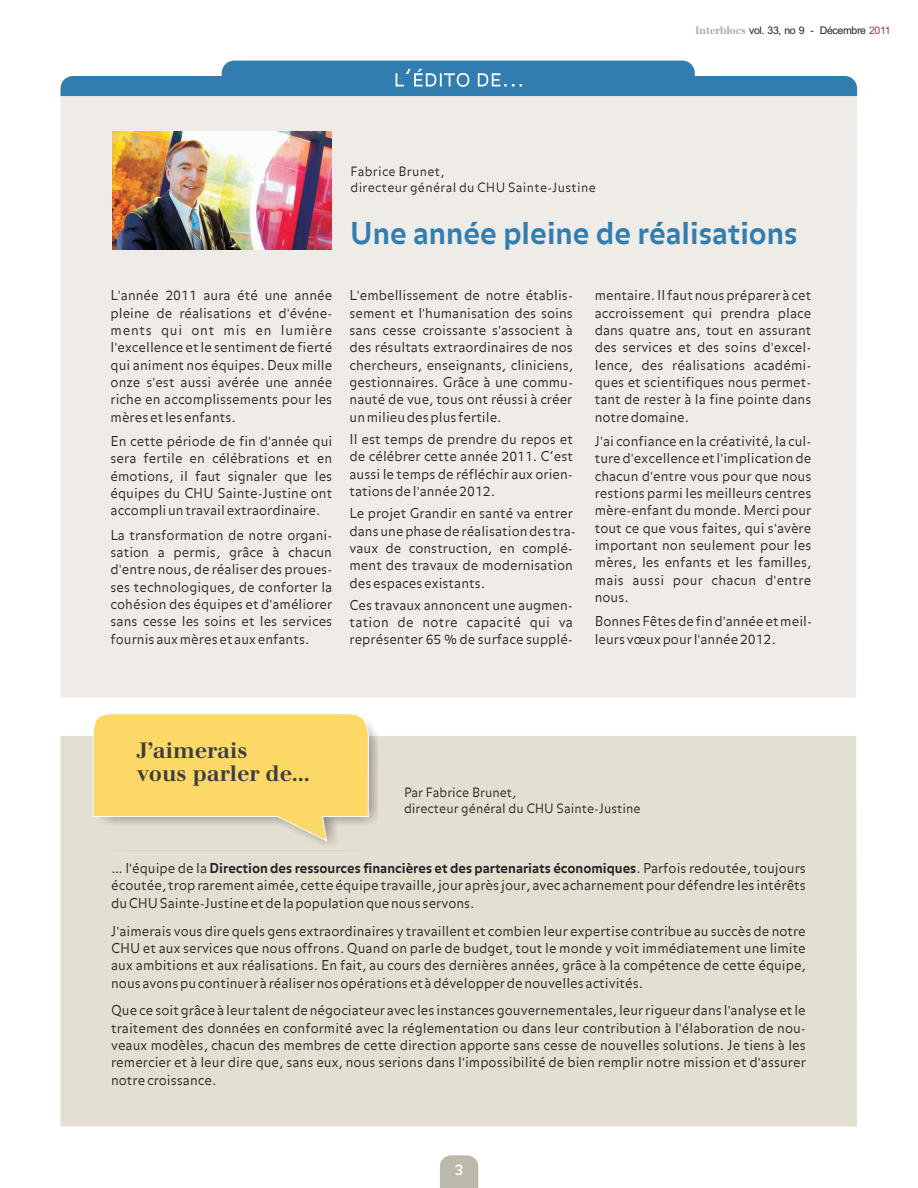
<style>
.page{position:relative;width:918px;height:1188px;background:#fff}
.page>*{position:absolute;margin:0;border:0;box-sizing:border-box;transform-origin:0 0}
.t1{font:700 30px "Balance";color:#327daf}
.t2{font:21.75px/22.6px "Walbaum Roman Os F,Bold";color:#3e3e3f}
.t3{font:15px "Balance";color:#fff}
.t4{font:300 13.5px/17.4px "Balance";color:#231f20;text-align:justify}
.t5{font:300 12.75px/16.4px "Balance";color:#231f20}
.t6{font:300 12.75px/16.4px "Balance";letter-spacing:.025em;color:#231f20}
.t7{font:10.5px "Arial";letter-spacing:-.03em;color:#231f20}
.s1{font-family:"Walbaum Roman Os F,Bold";color:#a8a9ad}
.s2{color:#a73930}
.s3{font-weight:700}
</style>
<div class="page">
<div style="left:61px;top:736px;width:796px;height:390px;background:#e3dfd1"></div>
<div style="left:61px;top:96px;width:796px;height:602px;background:#efece8"></div>
<svg style="left:61px;top:61px;width:796px;height:35px"></svg>
<img style="left:112px;top:131px;width:220px;height:118px">
<svg style="left:440px;top:1155px;width:38px;height:33px"></svg>
<div style="left:97px;top:718px;width:281px;height:132px;background:#231f20;opacity:.49"></div>
<svg style="left:92px;top:714px;width:277px;height:128px;background:#f5d87a"></svg>
<p class="t6" style="left:351px;top:164px;width:247px">Fabrice Brunet,<br>directeur général du CHU Sainte-Justine</p>
<p class="t7" style="left:695px;top:27px;width:197px"><span class="s1">Interblocs</span> vol. 33, no 9 - Décembre <span class="s2">2011</span></p>
<p class="t4" style="left:111px;top:288px;width:223px">L'année 2011 aura été une année pleine de réalisations et d'événe&shy;ments qui ont mis en lumière l'excellence et le sentiment de fierté qui animent nos équipes. Deux mille onze s'est aussi avérée une année riche en accomplissements pour les mères et les enfants.</p>
<p class="t4" style="left:111px;top:433px;width:223px">En cette période de fin d'année qui sera fertile en célébrations et en émotions, il faut signaler que les équipes du CHU Sainte-Justine ont accompli un travail extraordinaire.</p>
<p class="t4" style="left:111px;top:527px;width:223px">La transformation de notre organi&shy;sation a permis, grâce à chacun d'entre nous, de réaliser des proues&shy;ses technologiques, de conforter la cohésion des équipes et d'améliorer sans cesse les soins et les services fournis aux mères et aux enfants.</p>
<h1 class="t1" style="left:350px;top:220px;width:449px">Une année pleine de réalisations</h1>
<p class="t4" style="left:350px;top:288px;width:225px">L'embellissement de notre établis&shy;sement et l'humanisation des soins sans cesse croissante s'associent à des résultats extraordinaires de nos chercheurs, enseignants, cliniciens, gestionnaires. Grâce à une commu&shy;nauté de vue, tous ont réussi à créer un milieu des plus fertile.</p>
<p class="t4" style="left:350px;top:431px;width:225px">Il est temps de prendre du repos et de célébrer cette année 2011. C’est aussi le temps de réfléchir aux orien&shy;tations de l'année 2012.</p>
<p class="t4" style="left:350px;top:506px;width:228px;text-align:left">Le projet Grandir en santé va entrer dans une phase de réalisation des tra&shy;vaux de construction, en complé&shy;ment des travaux de modernisation des espaces existants.</p>
<p class="t4" style="left:350px;top:597px;width:225px">Ces travaux annoncent une augmen&shy;tation de notre capacité qui va représenter 65 % de surface supplé-</p>
<p class="t4" style="left:595px;top:288px;width:218px">mentaire. Il faut nous préparer à cet accroissement qui prendra place dans quatre ans, tout en assurant des services et des soins d'excel&shy;lence, des réalisations académi&shy;ques et scientifiques nous permet&shy;tant de rester à la fine pointe dans notre domaine.</p>
<p class="t4" style="left:595px;top:433px;width:218px">J'ai confiance en la créativité, la cul&shy;ture d'excellence et l'implication de chacun d'entre vous pour que nous restions parmi les meilleurs centres mère-enfant du monde. Merci pour tout ce que vous faites, qui s'avère important non seulement pour les mères, les enfants et les familles, mais aussi pour chacun d'entre nous.</p>
<p class="t4" style="left:595px;top:614px;width:219px">Bonnes Fêtes de fin d'année et meil&shy;leurs vœux pour l'année 2012.</p>
<h2 class="t2" style="left:137px;top:739px;width:175px">J’aimerais<br>vous parler de...</h2>
<p class="t5" style="left:404px;top:785px;width:238px">Par Fabrice Brunet,<br>directeur général du CHU Sainte-Justine</p>
<p class="t4" style="left:111px;top:861px;width:696px">… l'équipe de la <span class="s3">Direction des ressources financières et des partenariats économiques</span>. Parfois redoutée, toujours écoutée, trop rarement aimée, cette équipe travaille, jour après jour, avec acharnement pour défendre les intérêts du CHU Sainte-Justine et de la population que nous servons.</p>
<p class="t4" style="left:111px;top:923px;width:696px">J'aimerais vous dire quels gens extraordinaires y travaillent et combien leur expertise contribue au succès de notre CHU et aux services que nous offrons. Quand on parle de budget, tout le monde y voit immédiatement une limite aux ambitions et aux réalisations. En fait, au cours des dernières années, grâce à la compétence de cette équipe, nous avons pu continuer à réaliser nos opérations et à développer de nouvelles activités.</p>
<p class="t4" style="left:111px;top:1003px;width:696px">Que ce soit grâce à leur talent de négociateur avec les instances gouvernementales, leur rigueur dans l'analyse et le traitement des données en conformité avec la réglementation ou dans leur contribution à l'élaboration de nou&shy;veaux modèles, chacun des membres de cette direction apporte sans cesse de nouvelles solutions. Je tiens à les remercier et à leur dire que, sans eux, nous serions dans l'impossibilité de bien remplir notre mission et d'assurer notre croissance.</p>
<p class="t3" style="left:455px;top:1163px;width:10px">3</p>
</div>
